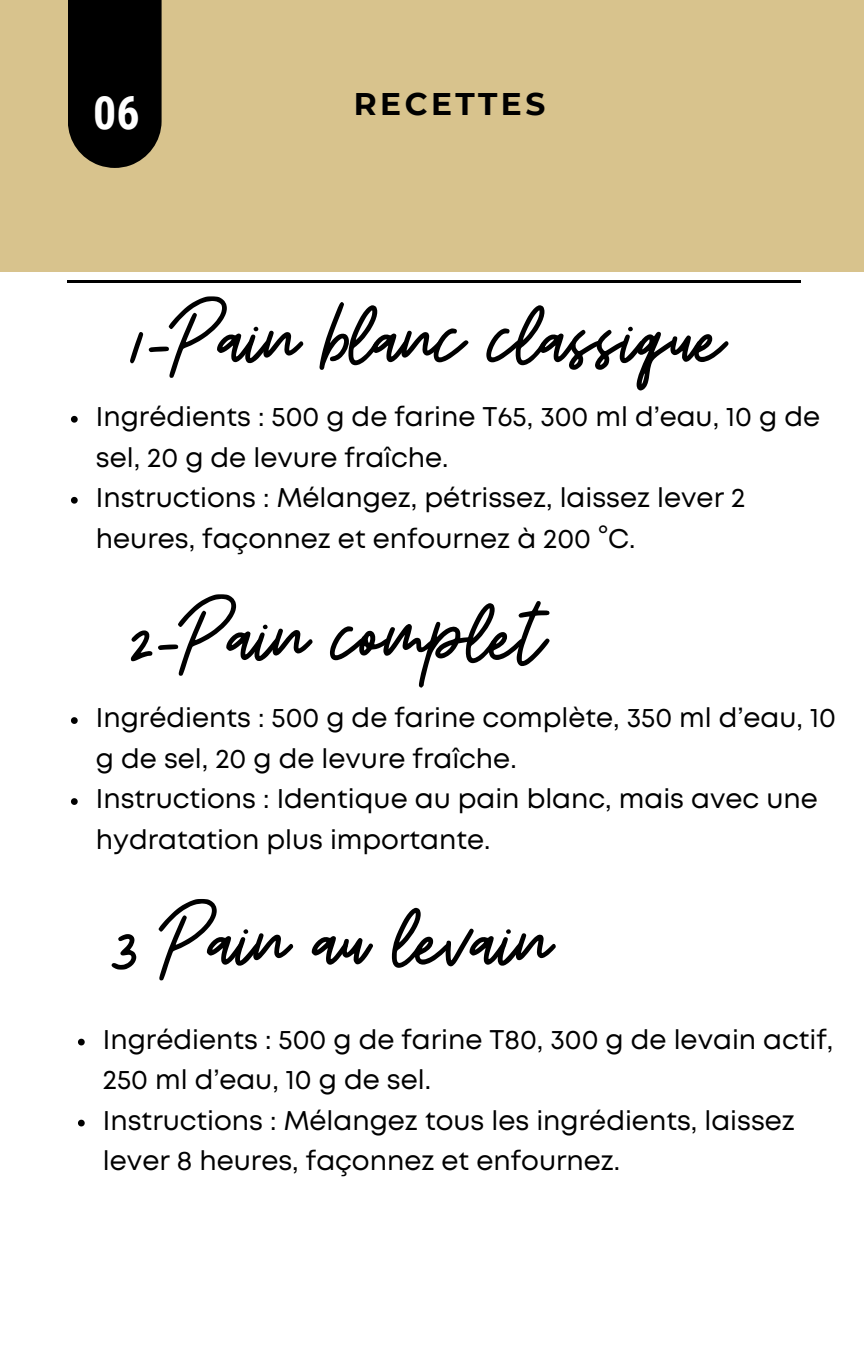
<style>
.page{position:relative;width:864px;height:1350px;background:#fff}
.page>*{position:absolute;margin:0;border:0;box-sizing:border-box;transform-origin:0 0}
.t1{font:92.92px "Beauty Salon Script";color:#000}
.t2{font:700 45.9px "Roboto Condensed";color:#fff}
.t3{font:700 31.28px "Montserrat";letter-spacing:.11em;color:#000}
.t4{font:27px/40.5px "Mont";color:#000}
</style>
<div class="page">
<div style="left:0;top:0;width:864px;height:271px;background:#d8c38d"></div>
<svg style="left:68px;top:0;width:94px;height:168px;background:#0d0c09"></svg>
<hr style="left:68px;top:281px;width:733px;height:1px;background:#000">
<svg style="left:71px;top:416px;width:7px;height:7px"></svg>
<svg style="left:71px;top:497px;width:7px;height:7px"></svg>
<svg style="left:71px;top:717px;width:7px;height:7px"></svg>
<svg style="left:71px;top:798px;width:7px;height:7px"></svg>
<svg style="left:78px;top:1039px;width:7px;height:6px"></svg>
<svg style="left:78px;top:1120px;width:7px;height:6px"></svg>
<h2 class="t2" style="left:93px;top:87px;width:48px">06</h2>
<p class="t3" style="left:354px;top:85px;width:193px">RECETTES</p>
<h1 class="t1" style="left:132px;top:293px;width:594px">1-Pain blanc classique</h1>
<p class="t4" style="left:96px;top:398px;width:726px">Ingrédients : 500 g de farine T65, 300 ml d’eau, 10 g de sel, 20 g de levure fraîche.</p>
<p class="t4" style="left:96px;top:479px;width:651px">Instructions : Mélangez, pétrissez, laissez lever 2 heures, façonnez et enfournez à 200 °C.</p>
<h1 class="t1" style="left:132px;top:591px;width:415px">2-Pain complet</h1>
<p class="t4" style="left:96px;top:700px;width:741px">Ingrédients : 500 g de farine complète, 350 ml d’eau, 10 g de sel, 20 g de levure fraîche.</p>
<p class="t4" style="left:96px;top:781px;width:723px">Instructions : Identique au pain blanc, mais avec une hydratation plus importante.</p>
<h1 class="t1" style="left:117px;top:895px;width:436px">3 Pain au levain</h1>
<p class="t4" style="left:103px;top:1021px;width:732px">Ingrédients : 500 g de farine T80, 300 g de levain actif,<br>250 ml d’eau, 10 g de sel.</p>
<p class="t4" style="left:103px;top:1102px;width:693px">Instructions : Mélangez tous les ingrédients, laissez lever 8 heures, façonnez et enfournez.</p>
</div>
